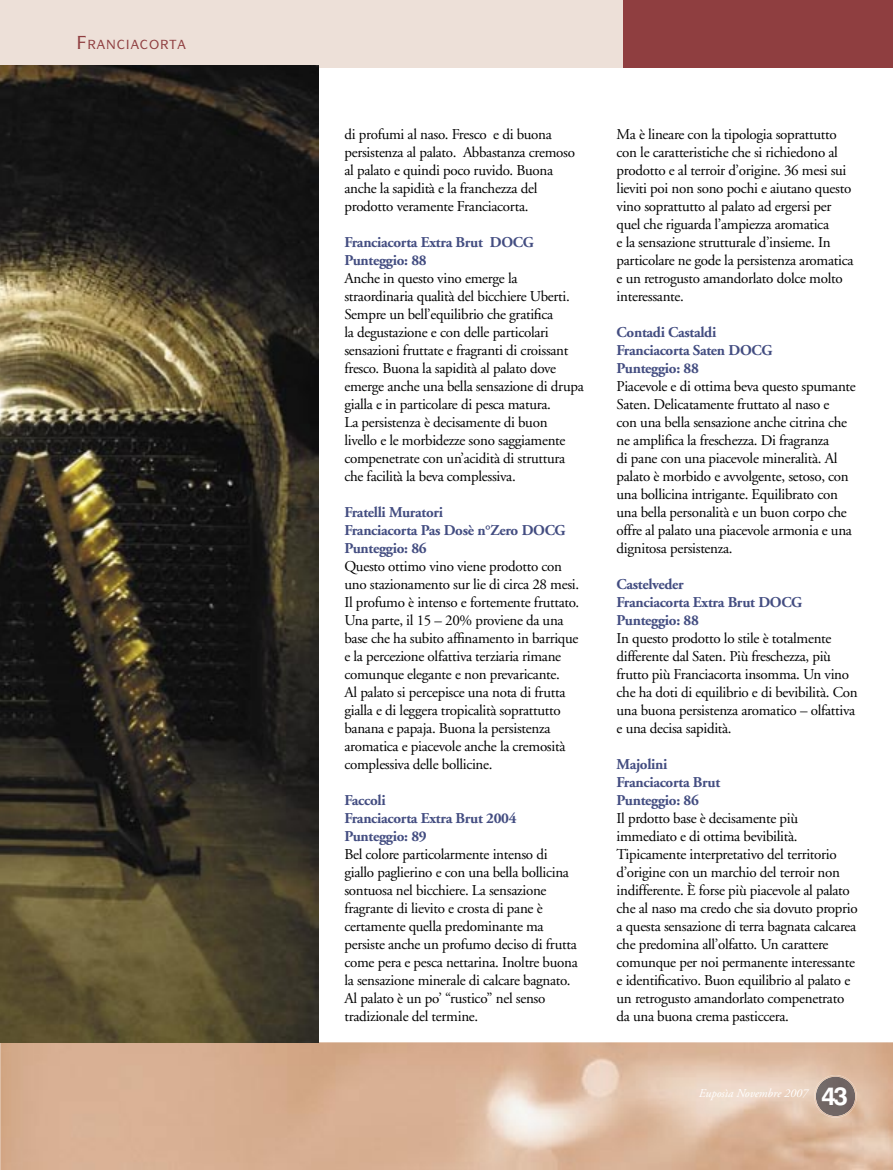
<style>
.page{position:relative;width:893px;height:1170px;background:#fff}
.page>*{position:absolute;margin:0;border:0;box-sizing:border-box;transform-origin:0 0}
.t1{font:700 25.5px "Swiss 721 BT";color:#fff}
.t2{font:15px/18px "Adobe Garamond";letter-spacing:-.02em;color:#000}
.t3{font:700 15px/18px "Adobe Garamond";letter-spacing:-.02em;color:#434d81}
.t4{font:italic 12px "Adobe Garamond";color:#fff}
</style>
<div class="page">
<img style="left:0;top:1042px;width:893px;height:127px">
<div style="left:0;top:0;width:726px;height:68px;background:#ede0d8"></div>
<div style="left:623px;top:0;width:270px;height:68px;background:#8f3e40"></div>
<img style="left:814px;top:1074px;width:43px;height:43px">
<img style="left:0;top:65px;width:318px;height:977px">
<p class="t2" style="left:344px;top:125px;width:232px">di profumi al naso. Fresco e di buona persistenza al palato. Abbastanza cremoso al palato e quindi poco ruvido. Buona anche la sapidità e la franchezza del prodotto veramente Franciacorta.</p>
<p class="t3" style="left:344px;top:233px;width:191px">Franciacorta Extra Brut DOCG<br>Punteggio: 88</p>
<p class="t2" style="left:344px;top:269px;width:241px">Anche in questo vino emerge la straordinaria qualità del bicchiere Uberti.<br>Sempre un bell’equilibrio che gratifica<br>la degustazione e con delle particolari sensazioni fruttate e fragranti di croissant fresco. Buona la sapidità al palato dove emerge anche una bella sensazione di drupa gialla e in particolare di pesca matura.<br>La persistenza è decisamente di buon livello e le morbidezze sono saggiamente compenetrate con un’acidità di struttura che facilità la beva complessiva.</p>
<p class="t3" style="left:344px;top:503px;width:223px">Fratelli Muratori<br>Franciacorta Pas Dosè n°Zero DOCG<br>Punteggio: 86</p>
<p class="t2" style="left:344px;top:557px;width:236px">Questo ottimo vino viene prodotto con uno stazionamento sur lie di circa 28 mesi.<br>Il profumo è intenso e fortemente fruttato.<br>Una parte, il 15 – 20% proviene da una base che ha subito affinamento in barrique e la percezione olfattiva terziaria rimane comunque elegante e non prevaricante.<br>Al palato si percepisce una nota di frutta gialla e di leggera tropicalità soprattutto banana e papaja. Buona la persistenza aromatica e piacevole anche la cremosità complessiva delle bollicine.</p>
<p class="t3" style="left:344px;top:791px;width:174px">Faccoli<br>Franciacorta Extra Brut 2004<br>Punteggio: 89</p>
<p class="t2" style="left:344px;top:845px;width:235px">Bel colore particolarmente intenso di giallo paglierino e con una bella bollicina sontuosa nel bicchiere. La sensazione fragrante di lievito e crosta di pane è certamente quella predominante ma persiste anche un profumo deciso di frutta come pera e pesca nettarina. Inoltre buona la sensazione minerale di calcare bagnato.<br>Al palato è un po’ “rustico” nel senso tradizionale del termine.</p>
<p class="t2" style="left:617px;top:125px;width:238px">Ma è lineare con la tipologia soprattutto con le caratteristiche che si richiedono al prodotto e al terroir d’origine. 36 mesi sui lieviti poi non sono pochi e aiutano questo vino soprattutto al palato ad ergersi per quel che riguarda l’ampiezza aromatica<br>e la sensazione strutturale d’insieme. In particolare ne gode la persistenza aromatica e un retrogusto amandorlato dolce molto interessante.</p>
<p class="t3" style="left:617px;top:323px;width:157px">Contadi Castaldi<br>Franciacorta Saten DOCG<br>Punteggio: 88</p>
<p class="t2" style="left:617px;top:377px;width:241px">Piacevole e di ottima beva questo spumante Saten. Delicatamente fruttato al naso e<br>con una bella sensazione anche citrina che ne amplifica la freschezza. Di fragranza<br>di pane con una piacevole mineralità. Al palato è morbido e avvolgente, setoso, con una bollicina intrigante. Equilibrato con una bella personalità e un buon corpo che offre al palato una piacevole armonia e una dignitosa persistenza.</p>
<p class="t3" style="left:617px;top:575px;width:187px">Castelveder<br>Franciacorta Extra Brut DOCG<br>Punteggio: 88</p>
<p class="t2" style="left:617px;top:629px;width:243px">In questo prodotto lo stile è totalmente differente dal Saten. Più freschezza, più frutto più Franciacorta insomma. Un vino che ha doti di equilibrio e di bevibilità. Con una buona persistenza aromatico – olfattiva e una decisa sapidità.</p>
<p class="t3" style="left:617px;top:755px;width:105px">Majolini<br>Franciacorta Brut<br>Punteggio: 86</p>
<p class="t2" style="left:617px;top:809px;width:243px">Il prdotto base è decisamente più immediato e di ottima bevibilità.<br>Tipicamente interpretativo del territorio d’origine con un marchio del terroir non indifferente. È forse più piacevole al palato che al naso ma credo che sia dovuto proprio a questa sensazione di terra bagnata calcarea che predomina all’olfatto. Un carattere comunque per noi permanente interessante e identificativo. Buon equilibrio al palato e un retrogusto amandorlato compenetrato da una buona crema pasticcera.</p>
<p class="t4" style="left:699px;top:1086px;width:111px">Euposìa Novembre 2007</p>
<h1 class="t1" style="left:822px;top:1080px;width:28px">43</h1>
</div>
